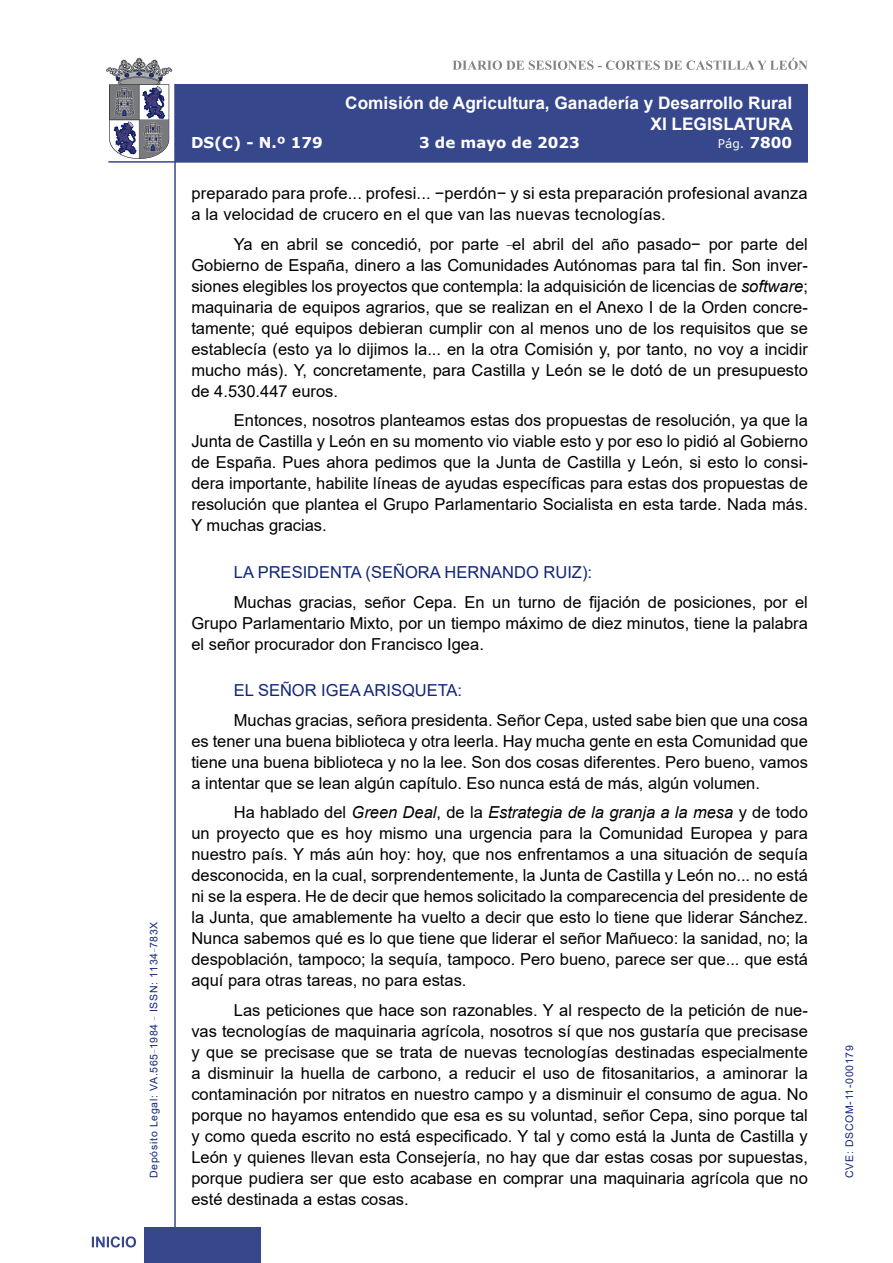
<style>
.page{position:relative;width:893px;height:1263px;background:#fff}
.page>*{position:absolute;margin:0;border:0;box-sizing:border-box;transform-origin:0 0}
.t1{font:700 17.25px/20.7px "Arial";color:#fff;text-align:right}
.t2{font:16.5px/21px "Arial";color:#000;text-align:justify}
.Orador{font:16.5px "Arial";color:#122678}
.t3{font:700 15px "Verdana";color:#fff}
.t4{font:12px "Verdana";color:#fff}
.t5{font:10.5px "Arial";letter-spacing:.065em;color:#122678}
.s1{font-weight:700;font-size:15px}
.s2{font-style:italic}
</style>
<div class="page">
<svg style="left:452px;top:58px;width:356px;height:12px"></svg>
<hr style="left:174px;top:84px;width:2px;height:1179px;background:#36478c">
<div style="left:144px;top:1227px;width:117px;height:36px;background:#36478c"></div>
<div style="left:175px;top:84px;width:633px;height:78px;background:#36478c"></div>
<hr style="left:108px;top:161px;width:700px;height:2px;background:#36478c">
<svg style="left:92px;top:1236px;width:44px;height:11px"></svg>
<svg style="left:106px;top:58px;width:66px;height:101px"></svg>
<p class="t5" style="left:146px;top:1178px;width:258px;rotate:-90deg">Depósito Legal: VA.565<sup>_</sup>1984 <sup>_</sup> ISSN: 1134<sup>_</sup>783X</p>
<p class="t1" style="left:345px;top:93px;width:449px">Comisión de Agricultura, Ganadería y Desarrollo Rural<br>XI LEGISLATURA</p>
<p class="t3" style="left:191px;top:132px;width:133px">DS(C) - N.º 179</p>
<p class="t3" style="left:419px;top:132px;width:162px">3 de mayo de 2023</p>
<p class="t4" style="left:718px;top:135px;width:76px">Pág. <span class="s1">7800</span></p>
<p class="t2" style="left:191px;top:183px;width:618px">preparado para profe... profesi... −perdón− y si esta preparación profesional avanza a la velocidad de crucero en el que van las nuevas tecnologías.</p>
<p class="t2" style="left:191px;top:234px;width:618px;text-indent:43px">Ya en abril se concedió, por parte <sup>_</sup>el abril del año pasado− por parte del Gobierno de España, dinero a las Comunidades Autónomas para tal fin. Son inver&shy;siones elegibles los proyectos que contempla: la adquisición de licencias de <span class="s2">software</span>; maquinaria de equipos agrarios, que se realizan en el Anexo I de la Orden concre&shy;tamente; qué equipos debieran cumplir con al menos uno de los requisitos que se establecía (esto ya lo dijimos la... en la otra Comisión y, por tanto, no voy a incidir mucho más). Y, concretamente, para Castilla y León se le dotó de un presupuesto de 4.530.447 euros.</p>
<p class="t2" style="left:191px;top:410px;width:618px;text-indent:43px">Entonces, nosotros planteamos estas dos propuestas de resolución, ya que la Junta de Castilla y León en su momento vio viable esto y por eso lo pidió al Gobierno de España. Pues ahora pedimos que la Junta de Castilla y León, si esto lo consi&shy;dera importante, habilite líneas de ayudas específicas para estas dos propuestas de resolución que plantea el Grupo Parlamentario Socialista en esta tarde. Nada más.<br>Y muchas gracias.</p>
<p class="Orador" style="left:234px;top:561px;width:360px">LA PRESIDENTA (SEÑORA HERNANDO RUIZ):</p>
<p class="t2" style="left:191px;top:591px;width:618px;text-indent:43px">Muchas gracias, señor Cepa. En un turno de fijación de posiciones, por el Grupo Parlamentario Mixto, por un tiempo máximo de diez minutos, tiene la palabra el señor procurador don Francisco Igea.</p>
<p class="Orador" style="left:234px;top:679px;width:230px">EL SEÑOR IGEA ARISQUETA:</p>
<p class="t2" style="left:191px;top:709px;width:618px;text-indent:43px">Muchas gracias, señora presidenta. Señor Cepa, usted sabe bien que una cosa es tener una buena biblioteca y otra leerla. Hay mucha gente en esta Comunidad que tiene una buena biblioteca y no la lee. Son dos cosas diferentes. Pero bueno, vamos a intentar que se lean algún capítulo. Eso nunca está de más, algún volumen.</p>
<p class="t2" style="left:191px;top:802px;width:618px;text-indent:43px">Ha hablado del <span class="s2">Green Deal</span>, de la <span class="s2">Estrategia de la granja a la mesa</span> y de todo un proyecto que es hoy mismo una urgencia para la Comunidad Europea y para nuestro país. Y más aún hoy: hoy, que nos enfrentamos a una situación de sequía desconocida, en la cual, sorprendentemente, la Junta de Castilla y León no... no está ni se la espera. He de decir que hemos solicitado la comparecencia del presidente de la Junta, que amablemente ha vuelto a decir que esto lo tiene que liderar Sánchez.<br>Nunca sabemos qué es lo que tiene que liderar el señor Mañueco: la sanidad, no; la despoblación, tampoco; la sequía, tampoco. Pero bueno, parece ser que... que está aquí para otras tareas, no para estas.</p>
<p class="t2" style="left:191px;top:999px;width:618px;text-indent:43px">Las peticiones que hace son razonables. Y al respecto de la petición de nue&shy;vas tecnologías de maquinaria agrícola, nosotros sí que nos gustaría que precisase y que se precisase que se trata de nuevas tecnologías destinadas especialmente a disminuir la huella de carbono, a reducir el uso de fitosanitarios, a aminorar la contaminación por nitratos en nuestro campo y a disminuir el consumo de agua. No porque no hayamos entendido que esa es su voluntad, señor Cepa, sino porque tal y como queda escrito no está especificado. Y tal y como está la Junta de Castilla y León y quienes llevan esta Consejería, no hay que dar estas cosas por supuestas, porque pudiera ser que esto acabase en comprar una maquinaria agrícola que no esté destinada a estas cosas.</p>
<p class="t5" style="left:842px;top:1178px;width:134px;rotate:-90deg">CVE: DSCOM-11-000179</p>
</div>
